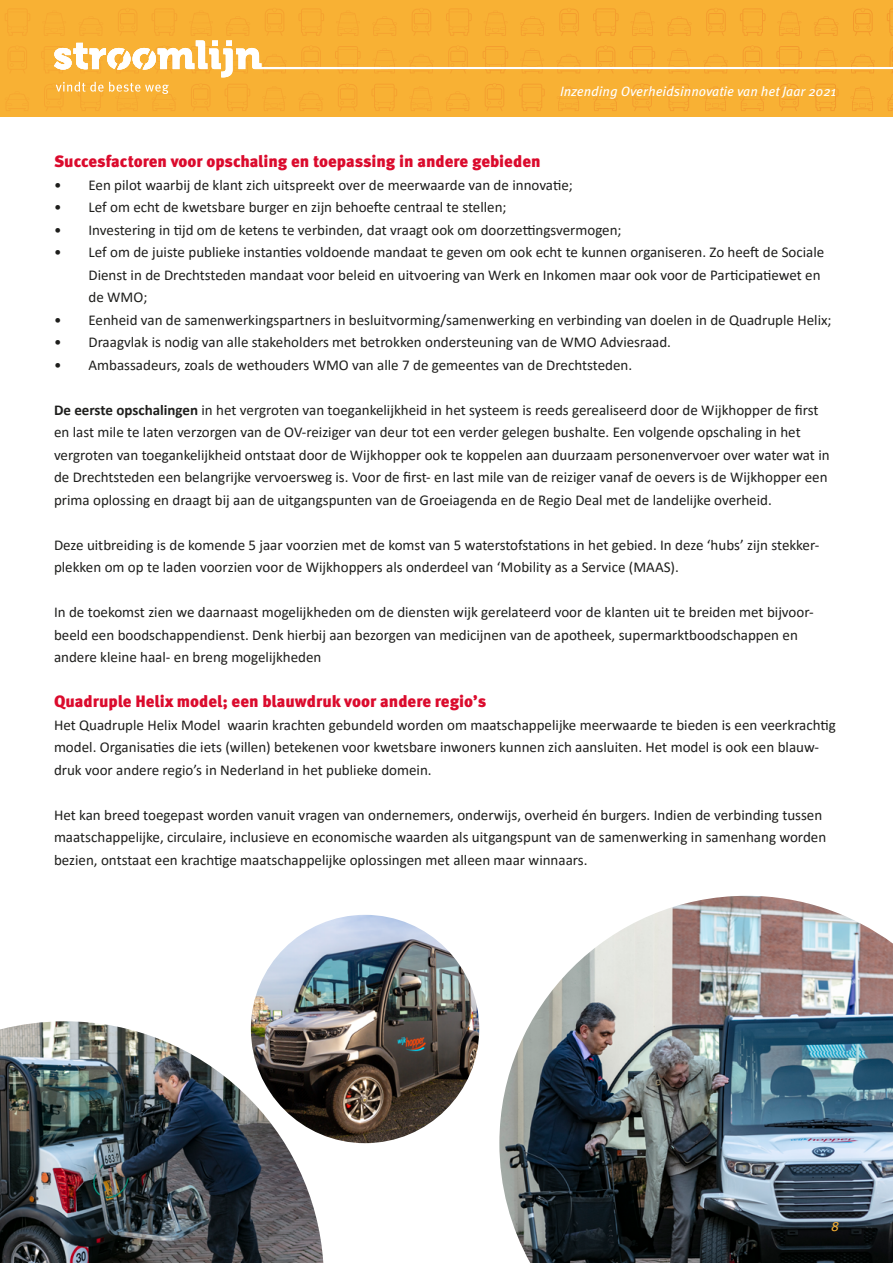
<style>
.page{position:relative;width:893px;height:1263px;background:#fff}
.page>*{position:absolute;margin:0;border:0;box-sizing:border-box;transform-origin:0 0}
.t1{font:900 16.5px "Meta Pro";color:#db0b2d}
.t2{font:15px/22.5px "Calibri";color:#1e1e1c}
.t3{font:italic 13.5px "Meta Pro";color:#fff}
.t4{font:italic 13.5px "Meta Pro";color:#f8b134}
.s1{font-weight:700}
</style>
<div class="page">
<div style="left:0;top:0;width:893px;height:636px;background:#f8b134"></div>
<img style="left:265px;top:8px;width:608px;height:28px">
<img style="left:887px;top:8px;width:6px;height:28px">
<img style="left:446px;top:8px;width:319px;height:28px">
<img style="left:593px;top:94px;width:171px;height:17px">
<svg style="left:54px;top:40px;width:839px;height:54px"></svg>
<div style="left:0;top:117px;width:893px;height:561px;background:#fff"></div>
<img style="left:499px;top:896px;width:394px;height:367px">
<img style="left:0;top:1021px;width:323px;height:242px">
<img style="left:251px;top:915px;width:228px;height:228px;border-radius:114px">
<p class="t3" style="left:560px;top:83px;width:278px">Inzending Overheidsinnovatie van het Jaar 2021</p>
<p class="t1" style="left:54px;top:151px;width:488px">Succesfactoren voor opschaling en toepassing in andere gebieden</p>
<p class="t2" style="left:54px;top:173px;width:520px">• Een pilot waarbij de klant zich uitspreekt over de meerwaarde van de innovatie;</p>
<p class="t2" style="left:54px;top:196px;width:454px">• Lef om echt de kwetsbare burger en zijn behoefte centraal te stellen;</p>
<p class="t2" style="left:54px;top:218px;width:569px">• Investering in tijd om de ketens te verbinden, dat vraagt ook om doorzettingsvermogen;</p>
<p class="t2" style="left:88px;top:241px;width:737px;text-indent:-34px">• Lef om de juiste publieke instanties voldoende mandaat te geven om ook echt te kunnen organiseren. Zo heeft de Sociale<br>Dienst in de Drechtsteden mandaat voor beleid en uitvoering van Werk en Inkomen maar ook voor de Participatiewet en de WMO;</p>
<p class="t2" style="left:54px;top:308px;width:779px">• Eenheid van de samenwerkingspartners in besluitvorming/samenwerking en verbinding van doelen in de Quadruple Helix;</p>
<p class="t2" style="left:54px;top:331px;width:619px">• Draagvlak is nodig van alle stakeholders met betrokken ondersteuning van de WMO Adviesraad.</p>
<p class="t2" style="left:54px;top:353px;width:580px">• Ambassadeurs, zoals de wethouders WMO van alle 7 de gemeentes van de Drechtsteden.</p>
<p class="t2" style="left:54px;top:398px;width:777px"><span class="s1">De eerste opschalingen</span> in het vergroten van toegankelijkheid in het systeem is reeds gerealiseerd door de Wijkhopper de first en last mile te laten verzorgen van de OV-reiziger van deur tot een verder gelegen bushalte. Een volgende opschaling in het vergroten van toegankelijkheid ontstaat door de Wijkhopper ook te koppelen aan duurzaam personenvervoer over water wat in de Drechtsteden een belangrijke vervoersweg is. Voor de first- en last mile van de reiziger vanaf de oevers is de Wijkhopper een prima oplossing en draagt bij aan de uitgangspunten van de Groeiagenda en de Regio Deal met de landelijke overheid.</p>
<p class="t2" style="left:54px;top:533px;width:767px">Deze uitbreiding is de komende 5 jaar voorzien met de komst van 5 waterstofstations in het gebied. In deze ‘hubs’ zijn stekker&shy;plekken om op te laden voorzien voor de Wijkhoppers als onderdeel van ‘Mobility as a Service (MAAS).</p>
<p class="t2" style="left:54px;top:601px;width:761px">In de toekomst zien we daarnaast mogelijkheden om de diensten wijk gerelateerd voor de klanten uit te breiden met bijvoor&shy;beeld een boodschappendienst. Denk hierbij aan bezorgen van medicijnen van de apotheek, supermarktboodschappen en andere kleine haal- en breng mogelijkheden</p>
<p class="t1" style="left:54px;top:691px;width:434px">Quadruple Helix model; een blauwdruk voor andere regio’s</p>
<p class="t2" style="left:54px;top:713px;width:783px">Het Quadruple Helix Model waarin krachten gebundeld worden om maatschappelijke meerwaarde te bieden is een veerkrachtig model. Organisaties die iets (willen) betekenen voor kwetsbare inwoners kunnen zich aansluiten. Het model is ook een blauw&shy;druk voor andere regio’s in Nederland in het publieke domein.</p>
<p class="t2" style="left:54px;top:803px;width:774px">Het kan breed toegepast worden vanuit vragen van ondernemers, onderwijs, overheid én burgers. Indien de verbinding tussen maatschappelijke, circulaire, inclusieve en economische waarden als uitgangspunt van de samenwerking in samenhang worden bezien, ontstaat een krachtige maatschappelijke oplossingen met alleen maar winnaars.</p>
<p class="t4" style="left:831px;top:1217px;width:9px">8</p>
<p class="t4" style="left:833px;top:1217px;width:7px">1</p>
</div>
